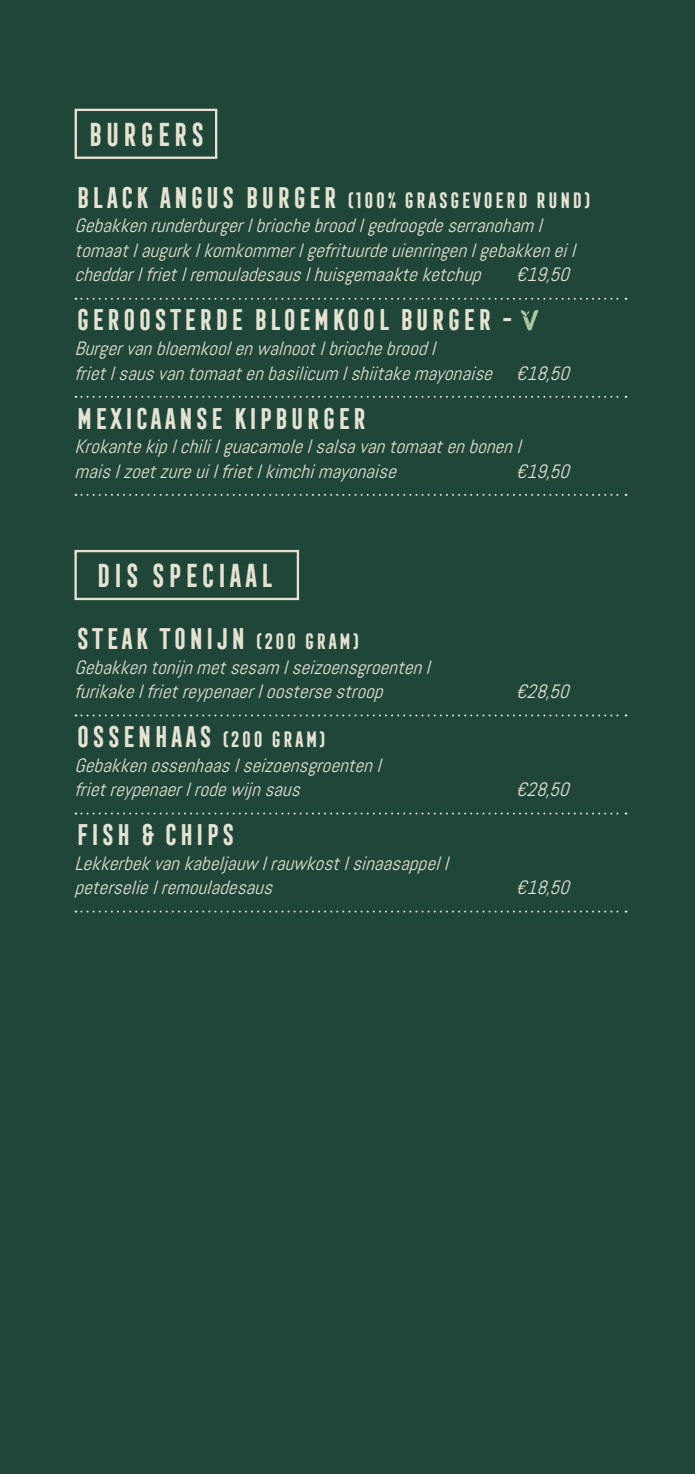
<style>
.page{position:relative;width:695px;height:1474px;background:#fff}
.page>*{position:absolute;margin:0;border:0;box-sizing:border-box;transform-origin:0 0}
.t1{font:700 30.45px "Frontage Condensed";letter-spacing:.02em;color:#e4e3d3;scale:.95 1}
.t2{font:700 27.47px "Frontage Condensed";color:#e4e3d3}
.t3{font:700 20.47px "Frontage Condensed";color:#e4e3d3}
.t4{font:italic 19.25px/24.5px "Abel";color:#e4e3d3}
.s1{font-size:27.47px}
.s2{font-size:20.47px}
</style>
<div class="page">
<div style="left:0;top:0;width:694px;height:1473px;background:#204539"></div>
<div style="left:75px;top:109px;width:142px;height:50px;border:2px solid #e4e3d3"></div>
<svg style="left:75px;top:298px;width:551px;height:2px"></svg>
<svg style="left:520px;top:310px;width:18px;height:20px"></svg>
<svg style="left:75px;top:396px;width:551px;height:2px"></svg>
<svg style="left:75px;top:494px;width:551px;height:2px"></svg>
<div style="left:74px;top:550px;width:225px;height:50px;border:2px solid #e4e3d3"></div>
<svg style="left:75px;top:714px;width:551px;height:2px"></svg>
<svg style="left:75px;top:812px;width:551px;height:2px"></svg>
<svg style="left:75px;top:910px;width:551px;height:2px"></svg>
<h1 class="t1" style="left:86px;top:117px;width:126px">BURGERS</h1>
<p class="t3" style="left:74px;top:189px;width:518px"><span class="s1">BLACK ANGUS BURGER</span> (100% GRASGEVOERD RUND)</p>
<p class="t4" style="left:74px;top:214px;width:508px">Gebakkenrunderburgerlbriochebroodlgedroogdeserranoham l tomaatlaugurklkomkommerlgefrituurdeuienringenlgebakkeneil cheddarlfrietlremouladesauslhuisgemaakteketchup</p>
<p class="t4" style="left:515px;top:263px;width:61px">€19,50</p>
<h2 class="t2" style="left:74px;top:304px;width:439px">GEROOSTERDE BLOEMKOOL BURGER -</h2>
<p class="t4" style="left:74px;top:336px;width:502px">Burgervanbloemkoolenwalnootlbriochebroodl frietlsausvantomaatenbasilicum lshiitakemayonaise €18,50</p>
<h2 class="t2" style="left:74px;top:402px;width:294px">MEXICAANSE KIPBURGER</h2>
<p class="t4" style="left:74px;top:434px;width:454px">Krokantekiplchililguacamolelsalsavantomaatenbonenl maislzoetzureuilfrietlkimchimayonaise</p>
<p class="t4" style="left:515px;top:459px;width:61px">€19,50</p>
<h1 class="t1" style="left:94px;top:558px;width:189px">DIS SPECIAAL</h1>
<h2 class="t2" style="left:74px;top:623px;width:287px">STEAK TONIJN <span class="s2">(200 GRAM)</span></h2>
<p class="t4" style="left:74px;top:655px;width:363px">Gebakkentonijnmetsesam lseizoensgroentenl furikakelfrietreypenaerloostersestroop</p>
<h2 class="t2" style="left:74px;top:721px;width:253px">OSSENHAAS <span class="s2">(200 GRAM)</span></h2>
<p class="t4" style="left:74px;top:753px;width:314px">Gebakkenossenhaaslseizoensgroentenl frietreypenaerlrodewijnsaus</p>
<h2 class="t2" style="left:74px;top:819px;width:162px">FISH &amp; CHIPS</h2>
<p class="t4" style="left:74px;top:851px;width:381px">Lekkerbekvankabeljauw lrauwkostlsinaasappell peterselielremouladesaus</p>
<p class="t4" style="left:515px;top:679px;width:61px">€28,50</p>
<p class="t4" style="left:515px;top:777px;width:61px">€28,50</p>
<p class="t4" style="left:515px;top:875px;width:61px">€18,50</p>
</div>
